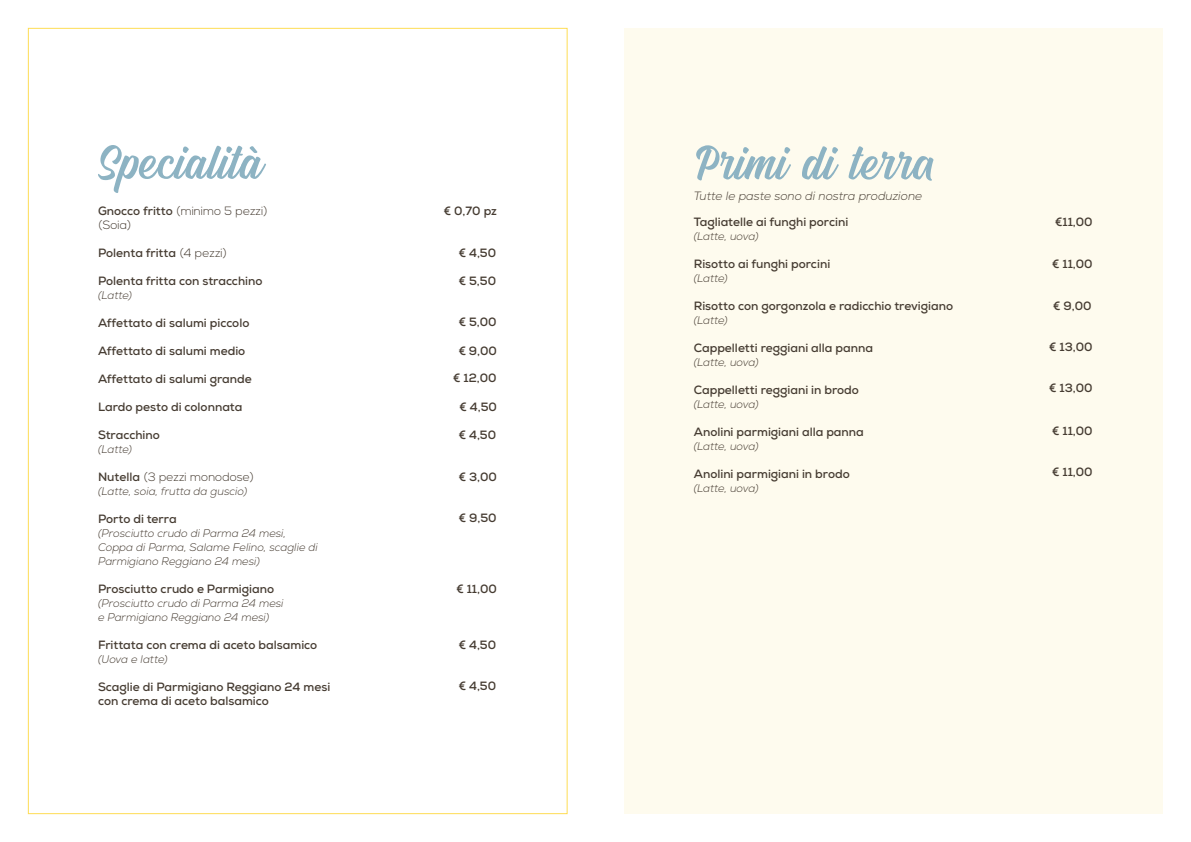
<style>
.page{position:relative;width:1191px;height:842px;background:#fff}
.page>*{position:absolute;margin:0;border:0;box-sizing:border-box;transform-origin:0 0}
.t1{font:60px "Michland";color:#8db3c3}
.t2{font:700 12px/14px "Nexa";color:#453b31}
.t3{font:300 12px/14px "Nexa";color:#453b31}
.t4{font:italic 300 12px "Nexa";color:#453b31}
.t5{font:italic 300 11px/14px "Nexa";color:#453b31}
.s1{font-weight:700}
.s2{font-weight:300}
</style>
<div class="page">
<div style="left:624px;top:28px;width:538px;height:786px;background:#fefbee"></div>
<h1 class="t1" style="left:98px;top:136px;width:168px">Specialità</h1>
<h1 class="t1" style="left:696px;top:136px;width:243px">Primi di terra</h1>
<p class="t3" style="left:98px;top:204px;width:171px"><span class="s1">Gnocco fritto</span> (minimo 5 pezzi) (Soia)</p>
<p class="t2" style="left:98px;top:246px;width:130px">Polenta fritta <span class="s2">(4 pezzi)</span></p>
<p class="t2" style="left:98px;top:274px;width:166px">Polenta fritta con stracchino</p>
<p class="t5" style="left:98px;top:288px;width:35px">(Latte)</p>
<p class="t2" style="left:98px;top:316px;width:153px">Affettato di salumi piccolo</p>
<p class="t2" style="left:98px;top:344px;width:149px">Affettato di salumi medio</p>
<p class="t2" style="left:98px;top:372px;width:155px">Affettato di salumi grande</p>
<p class="t2" style="left:98px;top:400px;width:146px">Lardo pesto di colonnata</p>
<p class="t2" style="left:98px;top:428px;width:63px">Stracchino</p>
<p class="t5" style="left:98px;top:442px;width:35px">(Latte)</p>
<p class="t3" style="left:98px;top:470px;width:158px"><span class="s1">Nutella</span> (3 pezzi monodose)</p>
<p class="t5" style="left:98px;top:484px;width:151px">(Latte, soia, frutta da guscio)</p>
<p class="t2" style="left:98px;top:512px;width:80px">Porto di terra</p>
<p class="t5" style="left:98px;top:526px;width:221px">(Prosciutto crudo di Parma 24 mesi,<br>Coppa di Parma, Salame Felino, scaglie di<br>Parmigiano Reggiano 24 mesi)</p>
<p class="t2" style="left:98px;top:582px;width:178px">Prosciutto crudo e Parmigiano</p>
<p class="t5" style="left:98px;top:596px;width:187px">(Prosciutto crudo di Parma 24 mesi e Parmigiano Reggiano 24 mesi)</p>
<p class="t2" style="left:98px;top:638px;width:221px">Frittata con crema di aceto balsamico</p>
<p class="t5" style="left:98px;top:652px;width:71px">(Uova e latte)</p>
<p class="t2" style="left:98px;top:680px;width:234px">Scaglie di Parmigiano Reggiano 24 mesi con crema di aceto balsamico</p>
<p class="t4" style="left:694px;top:189px;width:230px">Tutte le paste sono di nostra produzione</p>
<p class="t2" style="left:444px;top:204px;width:55px">€ 0,70 pz</p>
<p class="t2" style="left:459px;top:245px;width:39px">€ 4,50</p>
<p class="t2" style="left:459px;top:274px;width:39px">€ 5,50</p>
<p class="t2" style="left:459px;top:315px;width:39px">€ 5,00</p>
<p class="t2" style="left:459px;top:344px;width:40px">€ 9,00</p>
<p class="t2" style="left:453px;top:371px;width:45px">€ 12,00</p>
<p class="t2" style="left:459px;top:400px;width:39px">€ 4,50</p>
<p class="t2" style="left:459px;top:427px;width:39px">€ 4,50</p>
<p class="t2" style="left:459px;top:470px;width:40px">€ 3,00</p>
<p class="t2" style="left:459px;top:511px;width:39px">€ 9,50</p>
<p class="t2" style="left:694px;top:214px;width:156px">Tagliatelle ai funghi porcini</p>
<p class="t5" style="left:694px;top:229px;width:66px">(Latte, uova)</p>
<p class="t2" style="left:694px;top:256px;width:138px">Risotto ai funghi porcini</p>
<p class="t5" style="left:694px;top:271px;width:35px">(Latte)</p>
<p class="t2" style="left:694px;top:298px;width:261px">Risotto con gorgonzola e radicchio trevigiano</p>
<p class="t5" style="left:694px;top:313px;width:35px">(Latte)</p>
<p class="t2" style="left:694px;top:340px;width:181px">Cappelletti reggiani alla panna</p>
<p class="t5" style="left:694px;top:355px;width:66px">(Latte, uova)</p>
<p class="t2" style="left:694px;top:382px;width:167px">Cappelletti reggiani in brodo</p>
<p class="t5" style="left:694px;top:397px;width:66px">(Latte, uova)</p>
<p class="t2" style="left:694px;top:424px;width:172px">Anolini parmigiani alla panna</p>
<p class="t5" style="left:694px;top:439px;width:66px">(Latte, uova)</p>
<p class="t2" style="left:694px;top:466px;width:157px">Anolini parmigiani in brodo</p>
<p class="t5" style="left:694px;top:481px;width:66px">(Latte, uova)</p>
<p class="t2" style="left:456px;top:582px;width:42px">€ 11,00</p>
<p class="t2" style="left:459px;top:637px;width:39px">€ 4,50</p>
<p class="t2" style="left:459px;top:679px;width:39px">€ 4,50</p>
<p class="t2" style="left:1055px;top:214px;width:39px">€11,00</p>
<p class="t2" style="left:1052px;top:257px;width:42px">€ 11,00</p>
<p class="t2" style="left:1053px;top:299px;width:40px">€ 9,00</p>
<p class="t2" style="left:1049px;top:340px;width:45px">€ 13,00</p>
<p class="t2" style="left:1049px;top:381px;width:45px">€ 13,00</p>
<p class="t2" style="left:1052px;top:423px;width:42px">€ 11,00</p>
<p class="t2" style="left:1052px;top:465px;width:42px">€ 11,00</p>
</div>
